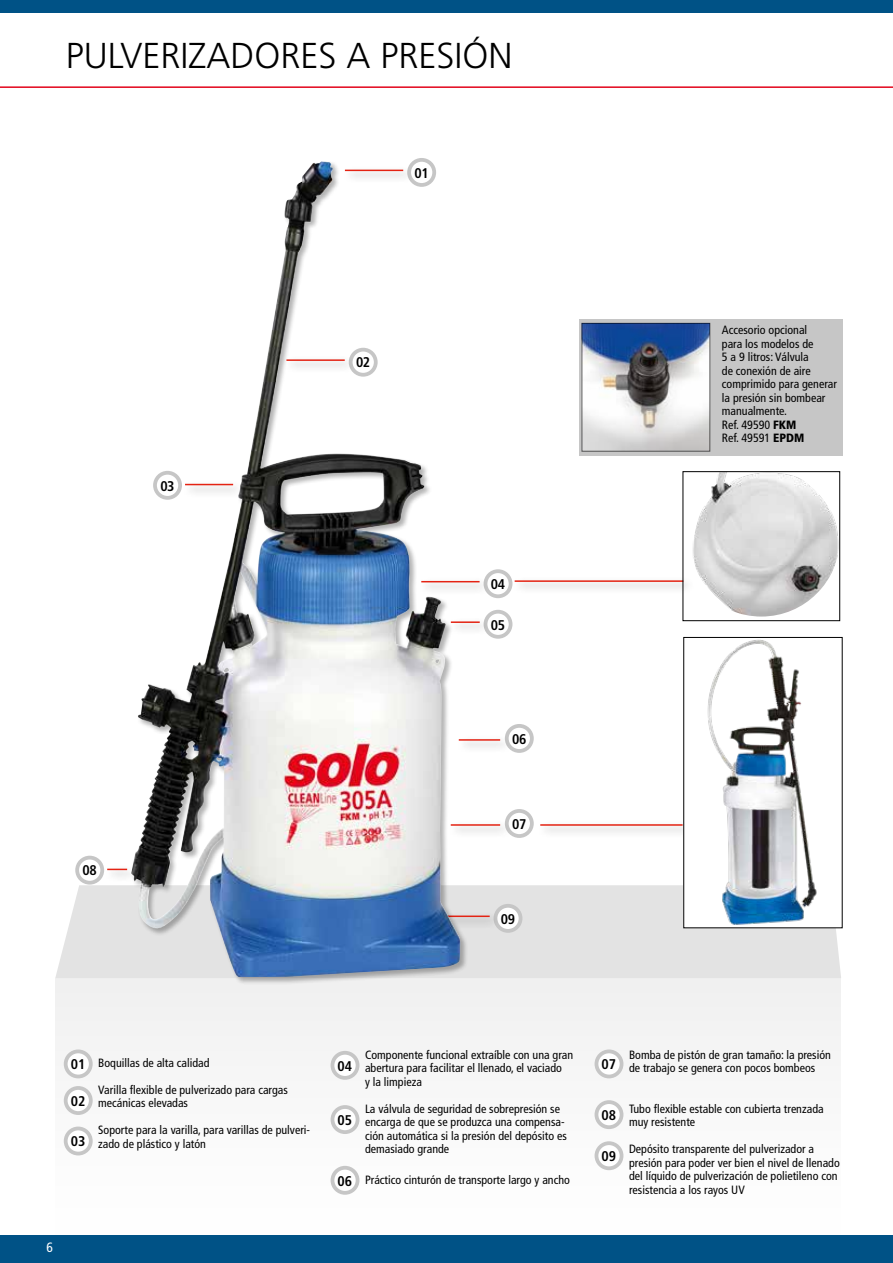
<style>
.page{position:relative;width:893px;height:1263px;background:#fff}
.page>*{position:absolute;margin:0;border:0;box-sizing:border-box;transform-origin:0 0}
.t1{font:300 36px "Frutiger LT";color:#000}
.t2{font:700 condensed 14.1px "Frutiger LT";letter-spacing:-.03em;color:#000}
.t3{font:condensed 13.5px "Frutiger LT";color:#fff}
.t4{font:condensed 12px/13.5px "Frutiger LT";color:#000}
.s1{font-weight:900}
.s2{font-weight:700;font-size:14.1px}
</style>
<div class="page">
<div style="left:0;top:0;width:893px;height:13px;background:#005286"></div>
<div style="left:0;top:1235px;width:893px;height:28px;background:#005286"></div>
<div style="left:55px;top:978px;width:786px;height:257px;background:#f8f8f8"></div>
<div style="left:55px;top:885px;width:786px;height:93px;background:#e3e3e3"></div>
<div style="left:407px;top:158px;width:29px;height:29px;border:4px solid #c6c6c6;border-radius:50%"></div>
<div style="left:484px;top:610px;width:28px;height:29px;border:4px solid #c6c6c6;border-radius:50%"></div>
<div style="left:495px;top:906px;width:26px;height:25px;background:#fff;border-radius:50%"></div>
<div style="left:494px;top:904px;width:28px;height:29px;border:4px solid #c6c6c6;border-radius:50%"></div>
<div style="left:505px;top:724px;width:29px;height:29px;border:4px solid #c6c6c6;border-radius:50%"></div>
<div style="left:484px;top:569px;width:28px;height:29px;border:4px solid #c6c6c6;border-radius:50%"></div>
<div style="left:75px;top:856px;width:29px;height:28px;border:4px solid #c6c6c6;border-radius:50%"></div>
<div style="left:505px;top:809px;width:29px;height:29px;border:4px solid #c6c6c6;border-radius:50%"></div>
<hr style="left:0;top:86px;width:893px;height:2px;background:#e3051b">
<div style="left:448px;top:618px;width:43px;height:17px;background:#000;opacity:.4"></div>
<hr style="left:451px;top:621px;width:29px;height:2px;background:#e42313">
<div style="left:442px;top:912px;width:59px;height:17px;background:#000;opacity:.4"></div>
<hr style="left:445px;top:915px;width:45px;height:2px;background:#e42313">
<div style="left:456px;top:735px;width:56px;height:18px;background:#000;opacity:.4"></div>
<hr style="left:459px;top:739px;width:41px;height:2px;background:#e42313">
<div style="left:419px;top:577px;width:72px;height:18px;background:#000;opacity:.4"></div>
<hr style="left:421px;top:581px;width:59px;height:1px;background:#e42313">
<div style="left:105px;top:865px;width:34px;height:18px;background:#000;opacity:.4"></div>
<svg style="left:107px;top:869px;width:20px;height:1px"></svg>
<div style="left:512px;top:577px;width:183px;height:17px;background:#f4f4f4"></div>
<hr style="left:515px;top:580px;width:168px;height:2px;background:#e42313">
<div style="left:448px;top:820px;width:64px;height:18px;background:#000;opacity:.4"></div>
<hr style="left:451px;top:824px;width:49px;height:2px;background:#e42313">
<div style="left:538px;top:820px;width:156px;height:18px;background:#f7f7f7"></div>
<hr style="left:540px;top:824px;width:143px;height:2px;background:#e42313">
<div style="left:130px;top:160px;width:338px;height:825px;background:#000;opacity:.3"></div>
<img style="left:131px;top:163px;width:329px;height:814px">
<img style="left:685px;top:473px;width:153px;height:143px">
<div style="left:683px;top:471px;width:157px;height:150px;border:1px solid #000"></div>
<div style="left:684px;top:637px;width:158px;height:291px;background:#fff"></div>
<img style="left:707px;top:639px;width:110px;height:286px">
<div style="left:579px;top:319px;width:264px;height:136px;background:#c6c6c6"></div>
<img style="left:584px;top:325px;width:124px;height:124px">
<div style="left:66px;top:1051px;width:25px;height:25px;background:#fff;border-radius:50%"></div>
<div style="left:64px;top:1049px;width:29px;height:29px;border:4px solid #c6c6c6;border-radius:50%"></div>
<div style="left:66px;top:1088px;width:25px;height:25px;background:#fff;border-radius:50%"></div>
<div style="left:64px;top:1086px;width:29px;height:29px;border:4px solid #c6c6c6;border-radius:50%"></div>
<div style="left:66px;top:1128px;width:25px;height:25px;background:#fff;border-radius:50%"></div>
<div style="left:64px;top:1126px;width:29px;height:29px;border:4px solid #c6c6c6;border-radius:50%"></div>
<div style="left:332px;top:1053px;width:26px;height:25px;background:#fff;border-radius:50%"></div>
<div style="left:331px;top:1051px;width:28px;height:29px;border:4px solid #c6c6c6;border-radius:50%"></div>
<div style="left:332px;top:1107px;width:26px;height:25px;background:#fff;border-radius:50%"></div>
<div style="left:331px;top:1105px;width:28px;height:29px;border:4px solid #c6c6c6;border-radius:50%"></div>
<div style="left:332px;top:1168px;width:26px;height:25px;background:#fff;border-radius:50%"></div>
<div style="left:331px;top:1166px;width:28px;height:29px;border:4px solid #c6c6c6;border-radius:50%"></div>
<div style="left:596px;top:1051px;width:26px;height:25px;background:#fff;border-radius:50%"></div>
<div style="left:595px;top:1049px;width:28px;height:29px;border:4px solid #c6c6c6;border-radius:50%"></div>
<div style="left:596px;top:1102px;width:26px;height:25px;background:#fff;border-radius:50%"></div>
<div style="left:595px;top:1100px;width:28px;height:29px;border:4px solid #c6c6c6;border-radius:50%"></div>
<div style="left:596px;top:1143px;width:26px;height:25px;background:#fff;border-radius:50%"></div>
<div style="left:595px;top:1141px;width:28px;height:29px;border:4px solid #c6c6c6;border-radius:50%"></div>
<h1 class="t1" style="left:66px;top:35px;width:448px">PULVERIZADORES A PRESIÓN</h1>
<p class="t2" style="left:414px;top:164px;width:16px">01</p>
<p class="t2" style="left:160px;top:477px;width:16px">03</p>
<p class="t2" style="left:83px;top:862px;width:16px">08</p>
<p class="t2" style="left:356px;top:354px;width:16px">02</p>
<p class="t2" style="left:491px;top:576px;width:16px">04</p>
<p class="t2" style="left:491px;top:616px;width:16px">05</p>
<p class="t2" style="left:512px;top:730px;width:16px">06</p>
<p class="t2" style="left:512px;top:815px;width:16px">07</p>
<p class="t2" style="left:501px;top:910px;width:16px">09</p>
<p class="t4" style="left:722px;top:323px;width:117px">Accesorio opcional<br>para los modelos de<br>5 a 9 litros: Válvula<br>de conexión de aire comprimido para generar la presión sin bombear manualmente.<br>Ref. 49590 <span class="s1">FKM<br></span>Ref. 49591 <span class="s1">EPDM</span></p>
<p class="t4" style="left:71px;top:1056px;width:140px"><span class="s2">01</span> Boquillas de alta calidad</p>
<p class="t2" style="left:71px;top:1092px;width:16px">02</p>
<p class="t4" style="left:98px;top:1083px;width:191px">Varilla flexible de pulverizado para cargas mecánicas elevadas</p>
<p class="t2" style="left:71px;top:1133px;width:16px">03</p>
<p class="t4" style="left:98px;top:1123px;width:213px">Soporte para la varilla, para varillas de pulveri&shy;zado de plástico y latón</p>
<p class="t3" style="left:46px;top:1239px;width:8px">6</p>
<p class="t2" style="left:338px;top:1057px;width:16px">04</p>
<p class="t4" style="left:365px;top:1048px;width:210px">Componente funcional extraíble con una gran abertura para facilitar el llenado, el vaciado<br>y la limpieza</p>
<p class="t2" style="left:338px;top:1111px;width:16px">05</p>
<p class="t4" style="left:365px;top:1102px;width:203px">La válvula de seguridad de sobrepresión se encarga de que se produzca una compensa&shy;ción automática si la presión del depósito es demasiado grande</p>
<p class="t4" style="left:338px;top:1173px;width:234px"><span class="s2">06</span> Práctico cinturón de transporte largo y ancho</p>
<p class="t2" style="left:602px;top:1056px;width:16px">07</p>
<p class="t4" style="left:629px;top:1048px;width:203px">Bomba de pistón de gran tamaño: la presión de trabajo se genera con pocos bombeos</p>
<p class="t2" style="left:602px;top:1107px;width:16px">08</p>
<p class="t4" style="left:629px;top:1102px;width:196px">Tubo flexible estable con cubierta trenzada muy resistente</p>
<p class="t2" style="left:602px;top:1148px;width:16px">09</p>
<p class="t4" style="left:629px;top:1142px;width:212px">Depósito transparente del pulverizador a presión para poder ver bien el nivel de llenado del líquido de pulverización de polietileno con resistencia a los rayos UV</p>
</div>
